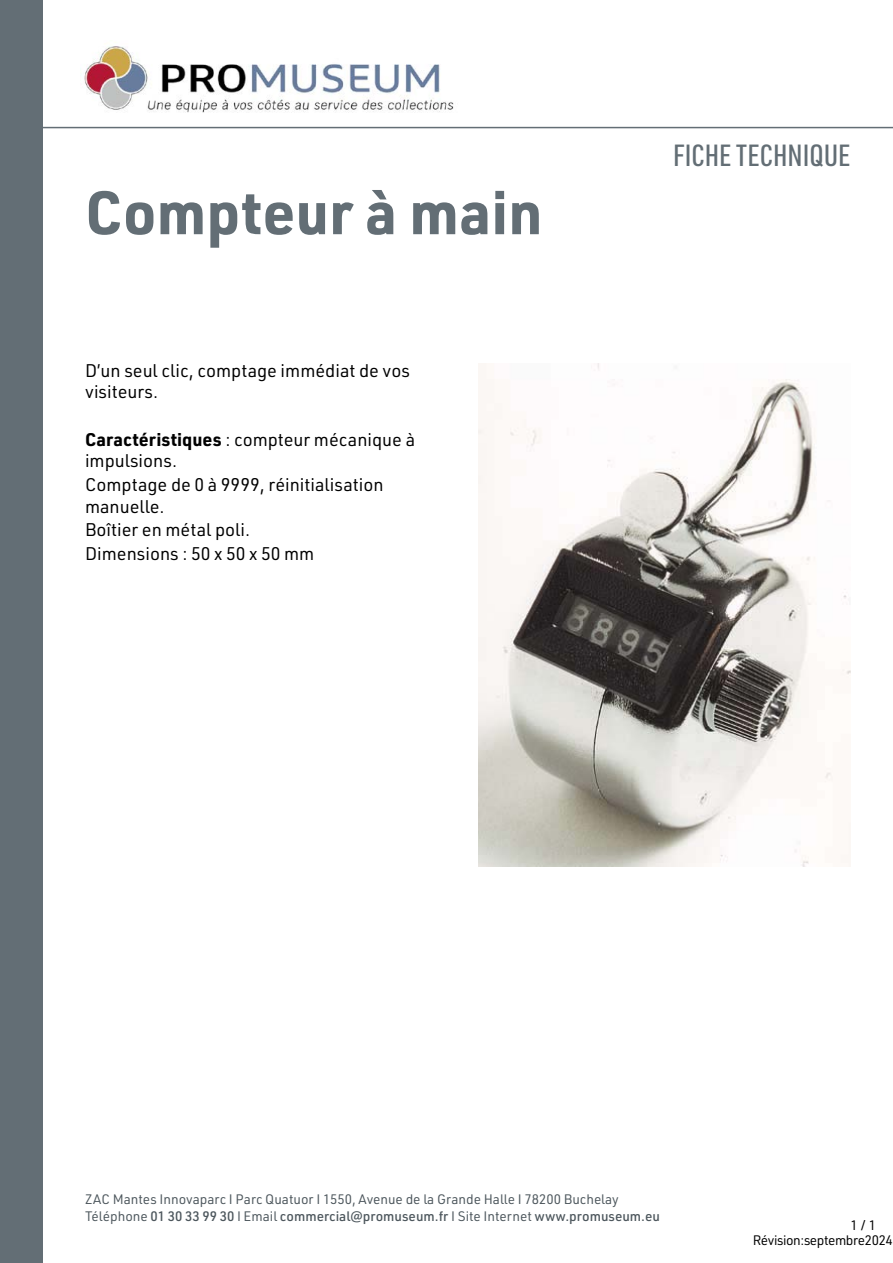
<style>
.page{position:relative;width:893px;height:1263px;background:#fff}
.page>*{position:absolute;margin:0;border:0;box-sizing:border-box;transform-origin:0 0}
.t1{font:700 60px "URWDIN";color:#636e75}
.t2{font:500 30px "URWDIN Cond";color:#636e75}
.t3{font:18px/21.6px "URWDIN";color:#000}
.t4{font:13.5px/16.2px "URWDIN";color:#4c565c}
.t5{font:13.5px/14.9px "URWDIN";letter-spacing:-.03em;color:#000}
.s1{font-weight:700}
.s2{font-weight:500}
</style>
<div class="page">
<div style="left:0;top:0;width:43px;height:1263px;background:#636e75"></div>
<hr style="left:21px;top:127px;width:872px;height:1px;background:#636e75">
<img style="left:84px;top:42px;width:370px;height:71px">
<img style="left:478px;top:364px;width:372px;height:502px">
<h1 class="t1" style="left:85px;top:171px;width:459px">Compteur à main</h1>
<p class="t3" style="left:85px;top:359px;width:326px">D’un seul clic, comptage immédiat de vos visiteurs.</p>
<p class="t3" style="left:85px;top:428px;width:332px"><span class="s1">Caractéristiques</span> : compteur mécanique à impulsions.</p>
<p class="t3" style="left:85px;top:473px;width:300px">Comptage de 0 à 9999, réinitialisation manuelle.</p>
<p class="t3" style="left:85px;top:517px;width:231px;line-height:23.7px">Boîtier en métal poli.<br>Dimensions : 50 x 50 x 50 mm</p>
<h2 class="t2" style="left:673px;top:135px;width:179px">FICHE TECHNIQUE</h2>
<p class="t4" style="left:85px;top:1191px;width:576px">ZAC Mantes Innovaparc I Parc Quatuor I 1550, Avenue de la Grande Halle I 78200 Buchelay<br>Téléphone <span class="s2">01 30 33 99 30</span> I Email <span class="s2">commercial@promuseum.fr</span> I Site Internet <span class="s2">www.promuseum.eu</span></p>
<p class="t5" style="left:753px;top:1217px;width:142px;text-indent:98px">1 / 1<br>Révision : septembre 2024</p>
</div>
